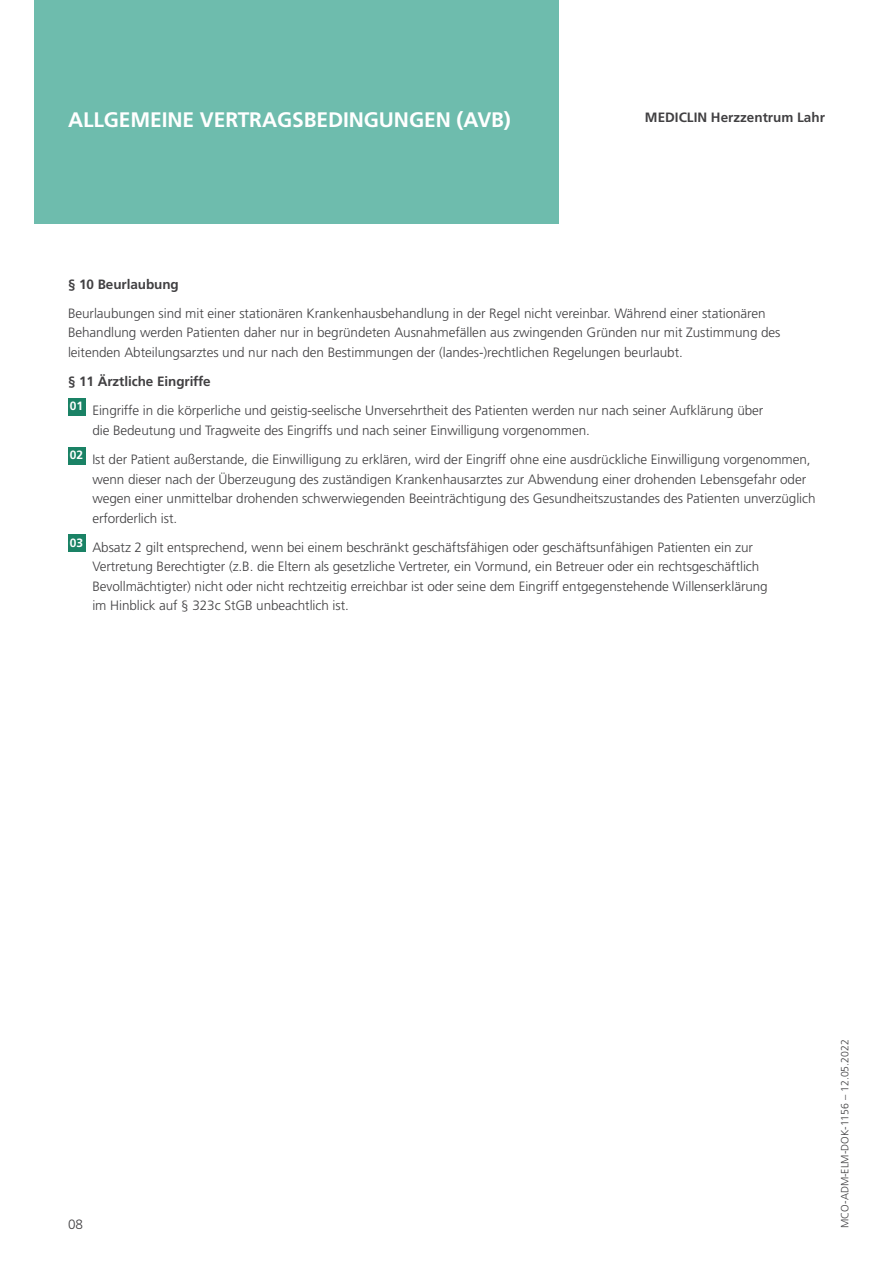
<style>
.page{position:relative;width:893px;height:1263px;background:#fff}
.page>*{position:absolute;margin:0;border:0;box-sizing:border-box;transform-origin:0 0}
.t1{font:700 21px "Frutiger LT Pro";letter-spacing:-.005em;color:#fff}
.t2{font:300 13.5px/19.5px "Frutiger LT Pro";letter-spacing:-.005em;color:#414042}
.t3{font:700 13.5px "Frutiger LT Pro";color:#414042}
.t4{font:300 10.5px "Frutiger LT Pro";color:#414042}
.s1{font-weight:700}
</style>
<div class="page">
<div style="left:34px;top:0;width:524px;height:223px;background:#6ebcad"></div>
<div style="left:68px;top:398px;width:17px;height:17px;background:#1a8265"></div>
<div style="left:68px;top:447px;width:17px;height:17px;background:#1a8265"></div>
<div style="left:68px;top:535px;width:17px;height:17px;background:#1a8265"></div>
<h1 class="t1" style="left:68px;top:108px;width:64px">Allgemeine</h1>
<h1 class="t1" style="left:200px;top:108px;width:117px">Vertragsbedin</h1>
<h1 class="t1" style="left:364px;top:108px;width:149px">gungen (AVB)</h1>
<p class="t3" style="left:645px;top:109px;width:50px">MediClin</p>
<p class="t3" style="left:711px;top:109px;width:116px">Herzzentrum Lahr</p>
<p class="t3" style="left:68px;top:276px;width:112px">§ 10 Beurlaubung</p>
<p class="t2" style="left:68px;top:304px;width:714px">Beurlaubungen sind mit einer stationären Krankenhausbehandlung in der Regel nicht vereinbar. Während einer stationären<br>Behandlung werden Patienten daher nur in begründeten Ausnahmefällen aus zwingenden Gründen nur mit Zustimmung des leitenden Abteilungsarztes und nur nach den Bestimmungen der (landes-)rechtlichen Regelungen beurlaubt.</p>
<p class="t2" style="left:68px;top:367px;width:697px;line-height:29.2px"><span class="s1">§ 11 Ärztliche Eingriffe<br></span><sup>01</sup> Eingriffe in die körperliche und geistig-seelische Unversehrtheit des Patienten werden nur nach seiner Aufklärung über</p>
<p class="t2" style="left:70px;top:416px;width:742px;line-height:29.2px"><sup>02</sup> die Bedeutung und Tragweite des Eingriffs und nach seiner Einwilligung vorgenommen.<br><sup>02</sup> Ist der Patient außerstande, die Einwilligung zu erklären, wird der Eingriff ohne eine ausdrückliche Einwilligung vorgenommen,</p>
<p class="t2" style="left:70px;top:469px;width:747px"><sup>02</sup> wenn dieser nach der Überzeugung des zuständigen Krankenhausarztes zur Abwendung einer drohenden Lebensgefahr oder<br><sup>02</sup> wegen einer unmittelbar drohenden schwerwiegenden Beeinträchtigung des Gesundheitszustandes des Patienten unverzüglich<br><sup>02</sup> erforderlich ist.</p>
<p class="t2" style="left:70px;top:538px;width:699px"><sup>03</sup> Absatz 2 gilt entsprechend, wenn bei einem beschränkt geschäftsfähigen oder geschäftsunfähigen Patienten ein zur <sup>02</sup> Vertretung Berechtigter (z.B. die Eltern als gesetzliche Vertreter, ein Vormund, ein Betreuer oder ein rechtsgeschäftlich <sup>02</sup> Bevollmächtigter) nicht oder nicht rechtzeitig erreichbar ist oder seine dem Eingriff entgegenstehende Willenserklärung <sup>02</sup> im Hinblick auf § 323c StGB unbeachtlich ist.</p>
<p class="t2" style="left:68px;top:1214px;width:17px">08</p>
<p class="t4" style="left:839px;top:1228px;width:190px;rotate:-90deg">MCO-ADM-ELM-DOK-1156 – 12.05.2022</p>
</div>
